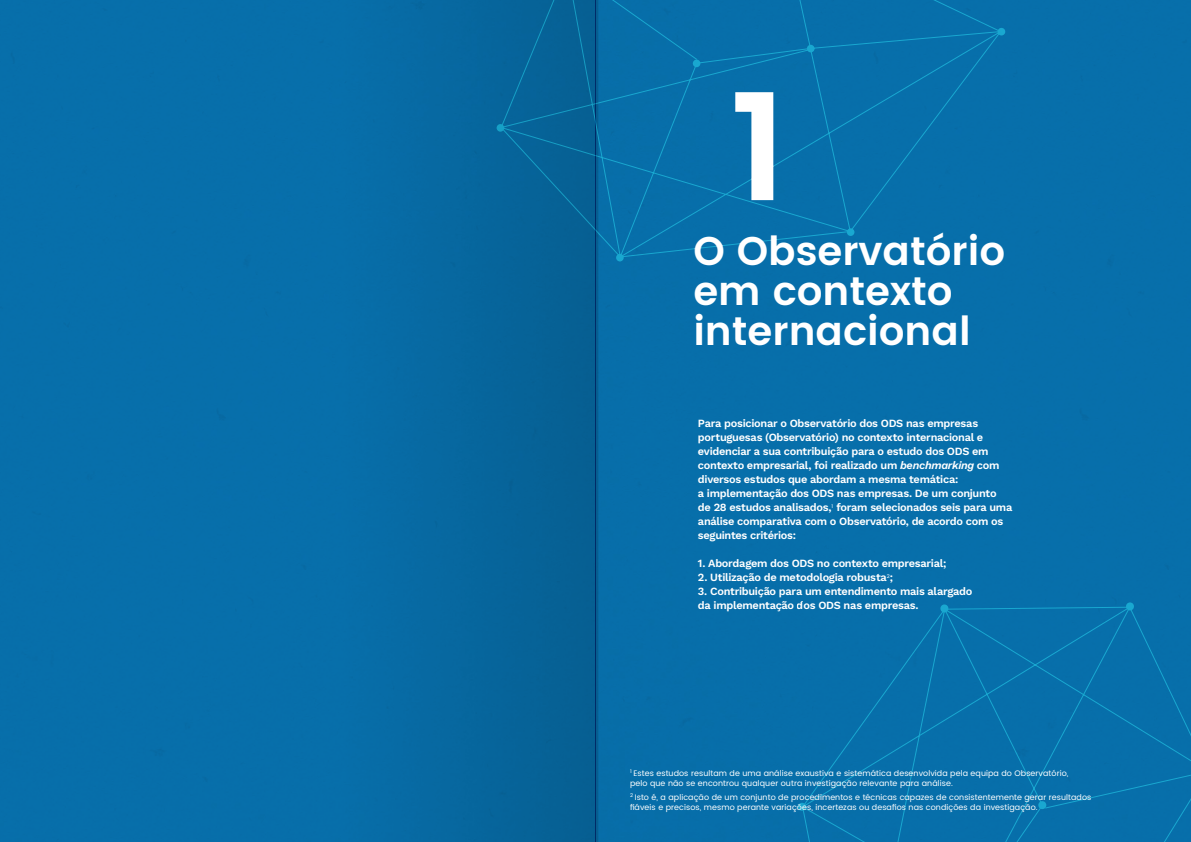
<style>
.page{position:relative;width:1191px;height:842px;background:#fff}
.page>*{position:absolute;margin:0;border:0;box-sizing:border-box;transform-origin:0 0}
.t1{font:600 152px "Poppins";color:#fff}
.t2{font:600 40px/40px "Poppins";color:#fff}
.t3{font:600 11px/14px "Work Sans";letter-spacing:-.025em;color:#fff}
.t4{font:8px/10px "Poppins";letter-spacing:.01em;color:#fff}
.s1{font-style:italic}
</style>
<div class="page">
<div style="left:595px;top:0;width:596px;height:842px;background:#076faa"></div>
<div style="left:0;top:0;width:595px;height:842px;background:linear-gradient(to right,#0773b0,#06649a)"></div>
<div style="left:496px;top:124px;width:8px;height:8px;background:#0971a5;border-radius:50%"></div>
<svg style="left:497px;top:0;width:508px;height:261px"></svg>
<svg style="left:798px;top:803px;width:2px;height:7px"></svg>
<svg style="left:800px;top:604px;width:391px;height:238px"></svg>
<h1 class="t1" style="left:729px;top:33px;width:60px">1</h1>
<h2 class="t2" style="left:693px;top:233px;width:313px">O Observatório em contexto internacional</h2>
<p class="t3" style="left:698px;top:416px;width:316px">Para posicionar o Observatório dos ODS nas empresas portuguesas (Observatório) no contexto internacional e evidenciar a sua contribuição para o estudo dos ODS em contexto empresarial, foi realizado um <span class="s1">benchmarking</span> com diversos estudos que abordam a mesma temática:<br>a implementação dos ODS nas empresas. De um conjunto<br>de 28 estudos analisados,<sup>1</sup> foram selecionados seis para uma análise comparativa com o Observatório, de acordo com os seguintes critérios:</p>
<p class="t3" style="left:698px;top:556px;width:250px">1. Abordagem dos ODS no contexto empresarial;</p>
<p class="t3" style="left:698px;top:570px;width:197px">2. Utilização de metodologia robusta<sup>2</sup>;</p>
<p class="t3" style="left:698px;top:584px;width:276px">3. Contribuição para um entendimento mais alargado da implementação dos ODS nas empresas.</p>
<p class="t4" style="left:630px;top:768px;width:440px"><sup>1</sup> Estes estudos resultam de uma análise exaustiva e sistemática desenvolvida pela equipa do Observatório, pelo que não se encontrou qualquer outra investigação relevante para análise.</p>
<p class="t4" style="left:630px;top:792px;width:463px"><sup>2</sup> Isto é, a aplicação de um conjunto de procedimentos e técnicas capazes de consistentemente gerar resultados fiáveis e precisos, mesmo perante variações, incertezas ou desafios nas condições da investigação.</p>
</div>
